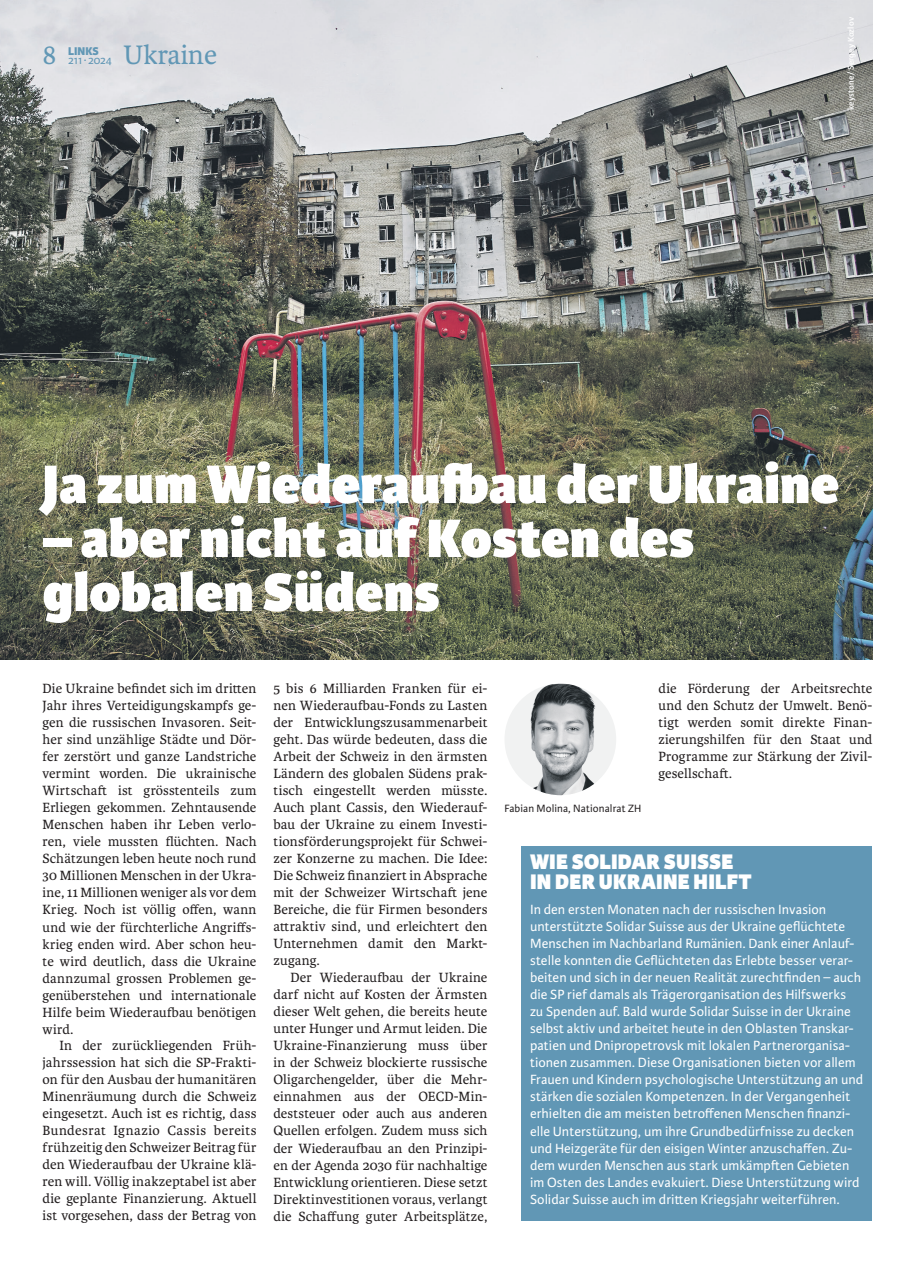
<style>
.page{position:relative;width:915px;height:1263px;background:#fff}
.page>*{position:absolute;margin:0;border:0;box-sizing:border-box;transform-origin:0 0}
.t1{font:800 57.75px/54px "Karmina Sans";color:#fff}
.t2{font:28.5px "Karmina";color:#6197b5}
.t3{font:800 22.5px/19.5px "Karmina Sans";letter-spacing:.01em;color:#fff}
.t4{font:14.25px/17px "Karmina";letter-spacing:.01em;color:#231f20;text-align:justify}
.t5{font:14.25px/17px "Karmina Sans";letter-spacing:.005em;color:#fff}
.t6{font:12px "Karmina Sans";letter-spacing:-.01em;color:#6197b5}
.t7{font:800 12px "Karmina Sans";color:#6197b5}
.t8{font:11.25px "Karmina Sans";letter-spacing:.01em;color:#231f20}
.t9{font:600 9px "Karmina Sans";letter-spacing:.015em;color:#fff}
</style>
<div class="page">
<hr style="left:914px;top:0;width:1px;height:1263px;background:#eaf0e9">
<img style="left:0;top:0;width:872px;height:659px">
<div style="left:521px;top:846px;width:351px;height:374px;background:#6197b5"></div>
<img style="left:504px;top:684px;width:112px;height:111px;border-radius:56px">
<h2 class="t2" style="left:43px;top:39px;width:16px">8</h2>
<p class="t7" style="left:68px;top:44px;width:32px">LINKS</p>
<p class="t6" style="left:68px;top:53px;width:45px">211∙ 2024</p>
<h2 class="t2" style="left:123px;top:39px;width:95px">Ukraine</h2>
<p class="t9" style="left:845px;top:110px;width:95px;rotate:-90deg">keystone/Sergey Kozlov</p>
<h1 class="t1" style="left:43px;top:459px;width:797px">Ja zum Wiederaufbau der Ukraine</h1>
<h1 class="t1" style="left:43px;top:513px;width:653px">– aber nicht auf Kosten des globalen Südens</h1>
<p class="t4" style="left:43px;top:680px;width:215px">Die Ukraine befindet sich im dritten Jahr ihres Verteidigungskampfs ge&shy;gen die russischen Invasoren. Seit&shy;her sind unzählige Städte und Dör&shy;fer zerstört und ganze Landstriche vermint worden. Die ukrainische Wirtschaft ist grösstenteils zum Erliegen gekommen. Zehntausende Menschen haben ihr Leben verlo&shy;ren, viele mussten flüchten. Nach Schätzungen leben heute noch rund 30 Millionen Menschen in der Ukra&shy;ine, 11 Millionen weniger als vor dem Krieg. Noch ist völlig offen, wann und wie der fürchterliche Angriffs&shy;krieg enden wird. Aber schon heu&shy;te wird deutlich, dass die Ukraine dannzumal grossen Problemen ge&shy;genüberstehen und internationale Hilfe beim Wiederaufbau benötigen wird.</p>
<p class="t4" style="left:43px;top:1037px;width:215px;text-indent:17px">In der zurückliegenden Früh&shy;jahrssession hat sich die SP-Frakti&shy;on für den Ausbau der humanitären Minenräumung durch die Schweiz eingesetzt. Auch ist es richtig, dass Bundesrat Ignazio Cassis bereits frühzeitig den Schweizer Beitrag für den Wiederaufbau der Ukraine klä&shy;ren will. Völlig inakzeptabel ist aber die geplante Finanzierung. Aktuell ist vorgesehen, dass der Betrag von</p>
<p class="t4" style="left:273px;top:680px;width:215px">5 bis 6 Milliarden Franken für ei&shy;nen Wiederaufbau-Fonds zu Lasten der Entwicklungszusammenarbeit geht. Das würde bedeuten, dass die Arbeit der Schweiz in den ärmsten Ländern des globalen Südens prak&shy;tisch eingestellt werden müsste.<br>Auch plant Cassis, den Wiederauf&shy;bau der Ukraine zu einem Investi&shy;tionsförderungsprojekt für Schwei&shy;zer Konzerne zu machen. Die Idee:<br>Die Schweiz finanziert in Absprache mit der Schweizer Wirtschaft jene Bereiche, die für Firmen besonders attraktiv sind, und erleichtert den Unternehmen damit den Markt&shy;zugang.</p>
<p class="t4" style="left:273px;top:969px;width:215px;text-indent:17px">Der Wiederaufbau der Ukraine darf nicht auf Kosten der Ärmsten dieser Welt gehen, die bereits heute unter Hunger und Armut leiden. Die Ukraine-Finanzierung muss über in der Schweiz blockierte russische Oligarchengelder, über die Mehr&shy;einnahmen aus der OECD-Min&shy;deststeuer oder auch aus anderen Quellen erfolgen. Zudem muss sich der Wiederaufbau an den Prinzipi&shy;en der Agenda 2030 für nachhaltige Entwicklung orientieren. Diese setzt Direktinvestitionen voraus, verlangt die Schaffung guter Arbeitsplätze,</p>
<p class="t8" style="left:504px;top:802px;width:138px">Fabian Molina, Nationalrat ZH</p>
<p class="t4" style="left:658px;top:680px;width:215px">die Förderung der Arbeitsrechte und den Schutz der Umwelt. Benö&shy;tigt werden somit direkte Finan&shy;zierungshilfen für den Staat und Programme zur Stärkung der Zivil&shy;gesellschaft.</p>
<h3 class="t3" style="left:530px;top:853px;width:223px">WIE SOLIDAR SUISSE<br>IN DER UKRAINE HILFT</h3>
<p class="t5" style="left:530px;top:901px;width:334px">In den ersten Monaten nach der russischen Invasion unterstützte Solidar Suisse aus der Ukraine geflüchtete Menschen im Nachbarland Rumänien. Dank einer Anlauf&shy;stelle konnten die Geflüchteten das Erlebte besser verar&shy;beiten und sich in der neuen Realität zurechtfinden – auch die SP rief damals als Trägerorganisation des Hilfswerks<br>zu Spenden auf. Bald wurde Solidar Suisse in der Ukraine selbst aktiv und arbeitet heute in den Oblasten Transkar&shy;patien und Dnipropetrovsk mit lokalen Partnerorganisa&shy;tionen zusammen. Diese Organisationen bieten vor allem Frauen und Kindern psychologische Unterstützung an und stärken die sozialen Kompetenzen. In der Vergangenheit erhielten die am meisten betroffenen Menschen finanzi&shy;elle Unterstützung, um ihre Grundbedürfnisse zu decken und Heizgeräte für den eisigen Winter anzuschaffen. Zu&shy;dem wurden Menschen aus stark umkämpften Gebieten im Osten des Landes evakuiert. Diese Unterstützung wird Solidar Suisse auch im dritten Kriegsjahr weiterführen.</p>
</div>
